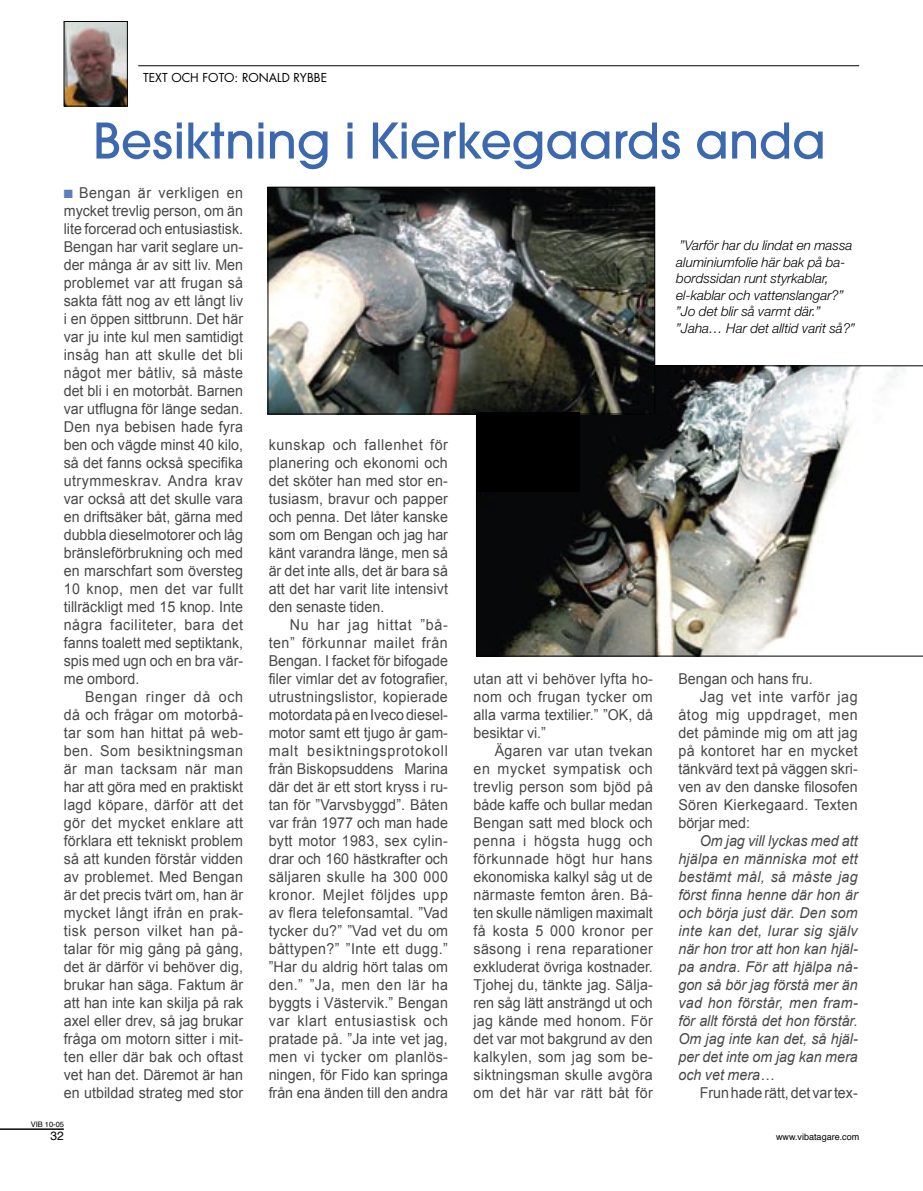
<style>
.page{position:relative;width:923px;height:1191px;background:#fff}
.page>*{position:absolute;margin:0;border:0;box-sizing:border-box;transform-origin:0 0}
.Kåsör_rubrik{font:54px "Avant Garde Md ITC";color:#3c68ae}
.BRÖDT_ok{font:15px/18px "Arial";letter-spacing:.005em;color:#484848;text-align:justify;scale:.95 1}
.BRÖDT_ok-2{font:italic 15px/18px "Arial";color:#484848;text-align:justify;scale:.95 1}
.BILDT_ok{font:italic 300 13.5px/16.5px "Helvetica Neue";color:#000}
.t1{font:12px "Futura";color:#000}
.t2{font:12px "Helvetica";color:#000}
.t3{font:9px "Helvetica";color:#000}
.t4{font:7.5px "Helvetica";color:#000}
.s1{color:#5d7ebc}
</style>
<div class="page">
<hr style="left:138px;top:65px;width:721px;height:1px;background:#000">
<hr style="left:0;top:1128px;width:64px;height:1px;background:#000">
<img style="left:66px;top:23px;width:60px;height:81px">
<div style="left:64px;top:21px;width:64px;height:85px;border:1px solid #000"></div>
<svg style="left:476px;top:366px;width:447px;height:290px"></svg>
<img style="left:270px;top:189px;width:383px;height:223px">
<div style="left:268px;top:187px;width:387px;height:227px;border:1px solid #000"></div>
<div style="left:476px;top:412px;width:104px;height:80px;background:#000"></div>
<p class="t1" style="left:143px;top:69px;width:185px">TEXT OCH FOTO: RONALD RYBBE</p>
<p class="Kåsör_rubrik" style="left:93px;top:109px;width:734px">Besiktning i Kierkegaards anda</p>
<p class="BRÖDT_ok" style="left:64px;top:184px;width:190px"><span class="s1">■</span> Bengan är verkligen en mycket trevlig person, om än lite forcerad och entusiastisk.<br>Bengan har varit seglare un&shy;der många år av sitt liv. Men problemet var att frugan så sakta fått nog av ett långt liv i en öppen sittbrunn. Det här var ju inte kul men samtidigt insåg han att skulle det bli något mer båtliv, så måste det bli i en motorbåt. Barnen var utflugna för länge sedan.<br>Den nya bebisen hade fyra ben och vägde minst 40 kilo, så det fanns också specifika utrymmeskrav. Andra krav var också att det skulle vara en driftsäker båt, gärna med dubbla dieselmotorer och låg bränsleförbrukning och med en marschfart som översteg 10 knop, men det var fullt tillräckligt med 15 knop. Inte några faciliteter, bara det fanns toalett med septiktank, spis med ugn och en bra vär&shy;me ombord.</p>
<p class="BRÖDT_ok" style="left:64px;top:688px;width:190px;text-indent:21px">Bengan ringer då och då och frågar om motorbå&shy;tar som han hittat på web&shy;ben. Som besiktningsman är man tacksam när man har att göra med en praktiskt lagd köpare, därför att det gör det mycket enklare att förklara ett tekniskt problem så att kunden förstår vidden av problemet. Med Bengan är det precis tvärt om, han är mycket långt ifrån en prak&shy;tisk person vilket han på&shy;talar för mig gång på gång, det är därför vi behöver dig, brukar han säga. Faktum är att han inte kan skilja på rak axel eller drev, så jag brukar fråga om motorn sitter i mit&shy;ten eller där bak och oftast vet han det. Däremot är han en utbildad strateg med stor</p>
<p class="t4" style="left:31px;top:1119px;width:35px">VIB 10-05</p>
<p class="t2" style="left:50px;top:1127px;width:15px">32</p>
<p class="BILDT_ok" style="left:676px;top:237px;width:178px">”Varför har du lindat en massa aluminiumfolie här bak på ba&shy;bordssidan runt styrkablar,</p>
<p class="BILDT_ok" style="left:676px;top:286px;width:180px">el-kablar och vattenslangar?” ”Jo det blir så varmt där.” ”Jaha… Har det alltid varit så?”</p>
<p class="BRÖDT_ok" style="left:269px;top:436px;width:190px">kunskap och fallenhet för planering och ekonomi och det sköter han med stor en&shy;tusiasm, bravur och papper och penna. Det låter kanske som om Bengan och jag har känt varandra länge, men så är det inte alls, det är bara så att det har varit lite intensivt den senaste tiden.</p>
<p class="BRÖDT_ok" style="left:269px;top:616px;width:190px;text-indent:21px">Nu har jag hittat ”bå&shy;ten” förkunnar mailet från Bengan. I facket för bifogade filer vimlar det av fotografier, utrustningslistor, kopierade motordata på en Iveco diesel&shy;motor samt ett tjugo år gam&shy;malt besiktningsprotokoll från Biskopsuddens Marina där det är ett stort kryss i ru&shy;tan för ”Varvsbyggd”. Båten var från 1977 och man hade bytt motor 1983, sex cylin&shy;drar och 160 hästkrafter och säljaren skulle ha 300 000 kronor. Mejlet följdes upp av flera telefonsamtal. ”Vad tycker du?” ”Vad vet du om båttypen?” ”Inte ett dugg.” ”Har du aldrig hört talas om den.” ”Ja, men den lär ha byggts i Västervik.” Bengan var klart entusiastisk och pratade på. ”Ja inte vet jag, men vi tycker om planlös&shy;ningen, för Fido kan springa från ena änden till den andra</p>
<p class="BRÖDT_ok" style="left:473px;top:670px;width:190px">utan att vi behöver lyfta ho&shy;nom och frugan tycker om alla varma textilier.” ”OK, då besiktar vi.”</p>
<p class="BRÖDT_ok" style="left:473px;top:742px;width:190px;text-indent:21px">Ägaren var utan tvekan en mycket sympatisk och trevlig person som bjöd på både kaffe och bullar medan Bengan satt med block och penna i högsta hugg och förkunnade högt hur hans ekonomiska kalkyl såg ut de närmaste femton åren. Bå&shy;ten skulle nämligen maximalt få kosta 5 000 kronor per säsong i rena reparationer exkluderat övriga kostnader.<br>Tjohej du, tänkte jag. Sälja&shy;ren såg lätt ansträngd ut och jag kände med honom. För det var mot bakgrund av den kalkylen, som jag som be&shy;siktningsman skulle avgöra om det här var rätt båt för</p>
<p class="BRÖDT_ok" style="left:678px;top:670px;width:143px">Bengan och hans fru.</p>
<p class="BRÖDT_ok" style="left:678px;top:688px;width:190px;text-indent:21px">Jag vet inte varför jag åtog mig uppdraget, men det påminde mig om att jag på kontoret har en mycket tänkvärd text på väggen skri&shy;ven av den danske filosofen Sören Kierkegaard. Texten börjar med:</p>
<p class="BRÖDT_ok-2" style="left:678px;top:832px;width:190px;text-indent:21px">Om jag vill lyckas med att hjälpa en människa mot ett bestämt mål, så måste jag först finna henne där hon är och börja just där. Den som inte kan det, lurar sig själv när hon tror att hon kan hjäl&shy;pa andra. För att hjälpa nå&shy;gon så bör jag förstå mer än vad hon förstår, men fram&shy;för allt förstå det hon förstår.<br>Om jag inte kan det, så hjäl&shy;per det inte om jag kan mera och vet mera…</p>
<p class="BRÖDT_ok" style="left:699px;top:1084px;width:168px">Frun hade rätt, det var tex-</p>
<p class="t3" style="left:776px;top:1130px;width:85px">www.vibatagare.com</p>
</div>
